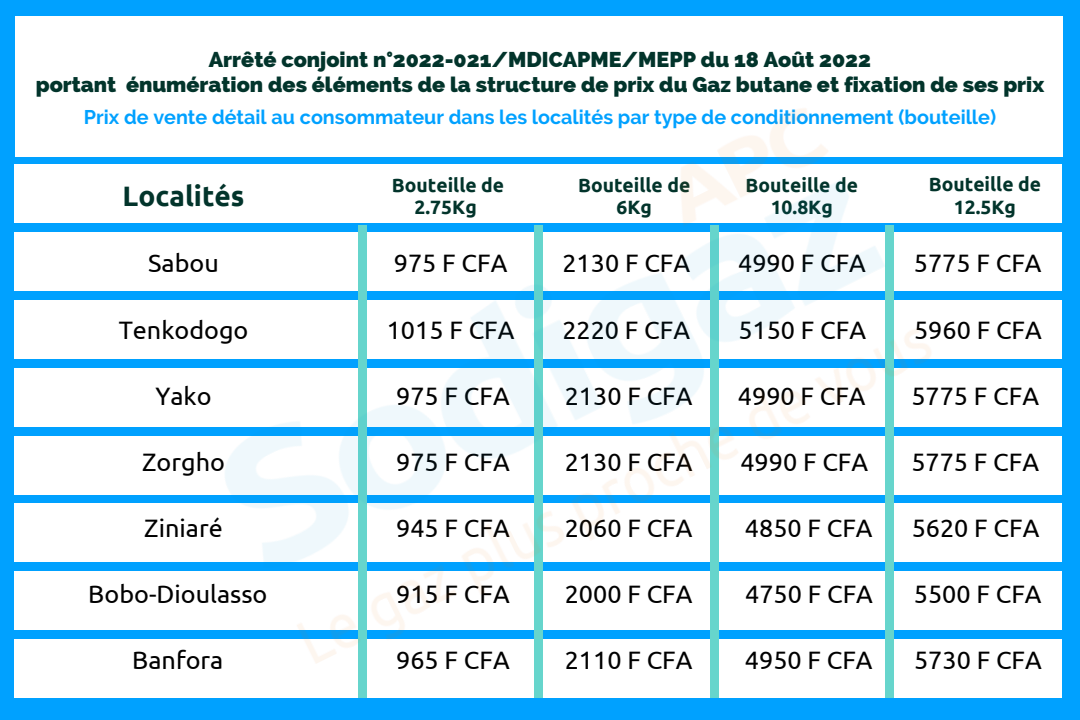
<style>
.page{position:relative;width:1080px;height:720px;background:#00a1ff}
.page>*{position:absolute;margin:0;border:0;box-sizing:border-box;transform-origin:0 0}
.t1{font:700 28.08px "Ubuntu";color:#02342b}
.t2{font:25.16px "Ubuntu";color:#000}
.t3{font:800 21.48px/25.2px "Raleway";color:#02342b;text-align:center}
.t4{font:700 19.76px "Raleway";color:#00a1ff}
.t5{font:700 19.28px/22.5px "Ubuntu";color:#02342b;text-align:center}
</style>
<div class="page">
<div style="left:15px;top:16px;width:1047px;height:141px;background:#fff"></div>
<div style="left:15px;top:165px;width:1047px;height:58px;background:#fff"></div>
<div style="left:15px;top:232px;width:1047px;height:59px;background:#fff"></div>
<div style="left:15px;top:300px;width:1047px;height:59px;background:#fff"></div>
<div style="left:15px;top:368px;width:1047px;height:58px;background:#fff"></div>
<div style="left:15px;top:436px;width:1047px;height:58px;background:#fff"></div>
<div style="left:15px;top:504px;width:1047px;height:58px;background:#fff"></div>
<div style="left:15px;top:571px;width:1047px;height:59px;background:#fff"></div>
<div style="left:15px;top:639px;width:1047px;height:58px;background:#fff"></div>
<div style="left:359px;top:225px;width:8px;height:473px;background:#66d5cc"></div>
<div style="left:534px;top:225px;width:8px;height:473px;background:#66d5cc"></div>
<div style="left:710px;top:225px;width:8px;height:473px;background:#66d5cc"></div>
<div style="left:886px;top:225px;width:8px;height:473px;background:#66d5cc"></div>
<img style="left:173px;top:108px;width:770px;height:571px">
<p class="t3" style="left:36px;top:47px;width:1010px">Arrêté conjoint n°2022-021/MDICAPME/MEPP du 18 Août 2022<br>portant énumération des éléments de la structure de prix du Gaz butane et fixation de ses prix</p>
<p class="t4" style="left:84px;top:105px;width:914px">Prix de vente détail au consommateur dans les localités par type de conditionnement (bouteille)</p>
<p class="t1" style="left:123px;top:179px;width:123px">Localités</p>
<p class="t5" style="left:929px;top:173px;width:114px">Bouteille de<br>12.5Kg</p>
<p class="t2" style="left:148px;top:249px;width:72px">Sabou</p>
<p class="t2" style="left:394px;top:249px;width:115px">975 F CFA</p>
<p class="t2" style="left:562px;top:249px;width:129px">2130 F CFA</p>
<p class="t2" style="left:738px;top:249px;width:129px">4990 F CFA</p>
<p class="t2" style="left:914px;top:249px;width:129px">5775 F CFA</p>
<p class="t5" style="left:392px;top:173px;width:114px">Bouteille de<br>2.75Kg</p>
<p class="t5" style="left:578px;top:173px;width:114px">Bouteille de<br>6Kg</p>
<p class="t5" style="left:745px;top:173px;width:114px">Bouteille de<br>10.8Kg</p>
<p class="t2" style="left:119px;top:315px;width:131px">Tenkodogo</p>
<p class="t2" style="left:387px;top:315px;width:129px">1015 F CFA</p>
<p class="t2" style="left:562px;top:315px;width:129px">2220 F CFA</p>
<p class="t2" style="left:738px;top:315px;width:129px">5150 F CFA</p>
<p class="t2" style="left:914px;top:315px;width:129px">5960 F CFA</p>
<p class="t2" style="left:155px;top:381px;width:58px">Yako</p>
<p class="t2" style="left:396px;top:381px;width:115px">975 F CFA</p>
<p class="t2" style="left:565px;top:381px;width:129px">2130 F CFA</p>
<p class="t2" style="left:738px;top:381px;width:129px">4990 F CFA</p>
<p class="t2" style="left:911px;top:381px;width:129px">5775 F CFA</p>
<p class="t2" style="left:142px;top:447px;width:84px">Zorgho</p>
<p class="t2" style="left:396px;top:447px;width:115px">975 F CFA</p>
<p class="t2" style="left:565px;top:447px;width:129px">2130 F CFA</p>
<p class="t2" style="left:740px;top:447px;width:129px">4990 F CFA</p>
<p class="t2" style="left:911px;top:447px;width:129px">5775 F CFA</p>
<p class="t2" style="left:144px;top:513px;width:80px">Ziniaré</p>
<p class="t2" style="left:396px;top:513px;width:115px">945 F CFA</p>
<p class="t2" style="left:565px;top:513px;width:129px">2060 F CFA</p>
<p class="t2" style="left:745px;top:513px;width:129px">4850 F CFA</p>
<p class="t2" style="left:911px;top:513px;width:129px">5620 F CFA</p>
<p class="t2" style="left:88px;top:579px;width:181px">Bobo-Dioulasso</p>
<p class="t2" style="left:396px;top:579px;width:115px">915 F CFA</p>
<p class="t2" style="left:565px;top:579px;width:129px">2000 F CFA</p>
<p class="t2" style="left:745px;top:579px;width:129px">4750 F CFA</p>
<p class="t2" style="left:914px;top:579px;width:129px">5500 F CFA</p>
<p class="t2" style="left:132px;top:645px;width:93px">Banfora</p>
<p class="t2" style="left:396px;top:645px;width:115px">965 F CFA</p>
<p class="t2" style="left:565px;top:645px;width:129px">2110 F CFA</p>
<p class="t2" style="left:745px;top:645px;width:129px">4950 F CFA</p>
<p class="t2" style="left:914px;top:645px;width:129px">5730 F CFA</p>
</div>
